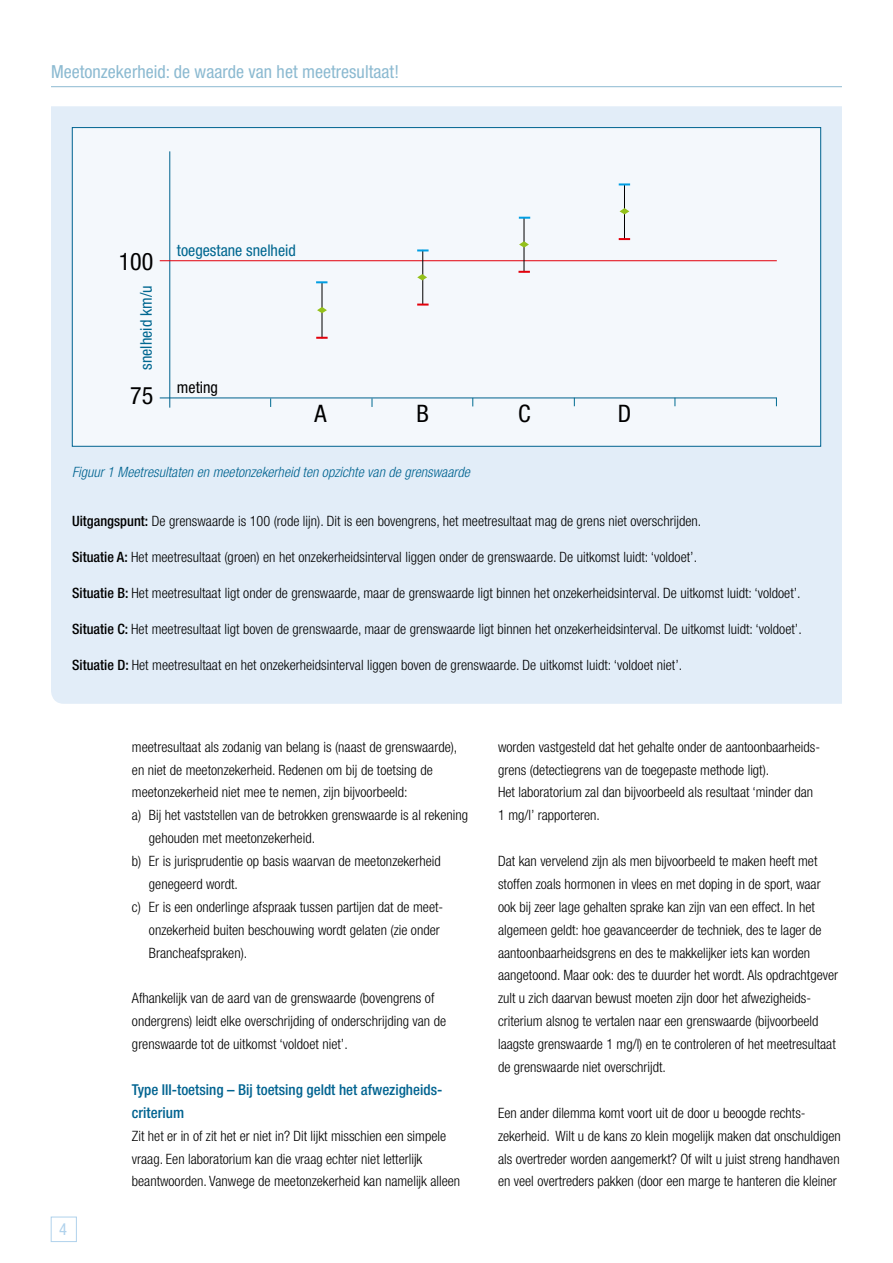
<style>
.page{position:relative;width:893px;height:1263px;background:#fff}
.page>*{position:absolute;margin:0;border:0;box-sizing:border-box;transform-origin:0 0}
.t1{font:condensed 24.15px "Helvetica Neue";color:#000}
.t2{font:condensed 18px "Helvetica Neue";color:#8cbad1}
.t3{font:condensed 16.5px "Helvetica Neue";color:#b0d2ec}
.t4{font:condensed 16.05px "Helvetica Neue";color:#006790}
.t5{font:condensed 16.05px "Helvetica Neue";color:#000}
.t6{font:500 condensed 15px/22.8px "Helvetica Neue";color:#006390}
.t7{font:300 condensed 14.25px/22.8px "Helvetica Neue";color:#000}
.t8{font:italic 300 condensed 14.25px "Helvetica Neue";color:#006390}
.s1{font-weight:500}
</style>
<div class="page">
<hr style="left:51px;top:86px;width:791px;height:1px;background:#8cbad1">
<div style="left:51px;top:1217px;width:26px;height:25px;background:#fff;border:1px solid #b0d2ec"></div>
<div style="left:51px;top:106px;width:791px;height:598px;background:#e2edf8"></div>
<div style="left:72px;top:127px;width:749px;height:319px;background:#f4f8fc;border:1px solid #006390"></div>
<hr style="left:169px;top:151px;width:1px;height:257px;background:#00638e">
<hr style="left:160px;top:260px;width:617px;height:1px;background:#e3000b">
<hr style="left:160px;top:397px;width:617px;height:1px;background:#00628e">
<hr style="left:624px;top:185px;width:1px;height:54px;background:#000">
<hr style="left:321px;top:283px;width:1px;height:55px;background:#000">
<hr style="left:422px;top:250px;width:1px;height:54px;background:#000">
<hr style="left:523px;top:218px;width:1px;height:54px;background:#000">
<svg style="left:316px;top:337px;width:12px;height:2px"></svg>
<svg style="left:417px;top:304px;width:12px;height:2px"></svg>
<svg style="left:518px;top:271px;width:12px;height:2px"></svg>
<svg style="left:619px;top:183px;width:11px;height:2px"></svg>
<svg style="left:619px;top:238px;width:11px;height:2px"></svg>
<svg style="left:519px;top:217px;width:11px;height:2px"></svg>
<svg style="left:417px;top:249px;width:12px;height:2px"></svg>
<svg style="left:316px;top:281px;width:11px;height:2px"></svg>
<svg style="left:317px;top:307px;width:10px;height:6px"></svg>
<svg style="left:417px;top:274px;width:10px;height:6px"></svg>
<svg style="left:519px;top:241px;width:10px;height:7px"></svg>
<svg style="left:620px;top:208px;width:9px;height:6px"></svg>
<p class="t2" style="left:51px;top:61px;width:349px">Meetonzekerheid: de waarde van het meetresultaat!</p>
<h1 class="t1" style="left:119px;top:247px;width:36px">100</h1>
<p class="t4" style="left:137px;top:370px;width:86px;rotate:-90deg">snelheid km/u</p>
<h1 class="t1" style="left:130px;top:381px;width:25px">75</h1>
<p class="t4" style="left:177px;top:241px;width:120px">toegestane snelheid</p>
<p class="t5" style="left:177px;top:378px;width:43px">meting</p>
<h1 class="t1" style="left:314px;top:399px;width:14px">A</h1>
<h1 class="t1" style="left:417px;top:399px;width:14px">B</h1>
<h1 class="t1" style="left:518px;top:399px;width:14px">C</h1>
<h1 class="t1" style="left:618px;top:399px;width:15px">D</h1>
<p class="t8" style="left:72px;top:464px;width:399px">Figuur 1 Meetresultaten en meetonzekerheid ten opzichte van de grenswaarde</p>
<p class="t7" style="left:72px;top:509px;width:631px"><span class="s1">Uitgangspunt:</span> De grenswaarde is 100 (rode lijn). Dit is een bovengrens, het meetresultaat mag de grens niet overschrijden.</p>
<p class="t7" style="left:72px;top:545px;width:627px"><span class="s1">Situatie A:</span> Het meetresultaat (groen) en het onzekerheidsinterval liggen onder de grenswaarde. De uitkomst luidt: ‘voldoet’.</p>
<p class="t7" style="left:72px;top:581px;width:730px"><span class="s1">Situatie B:</span> Het meetresultaat ligt onder de grenswaarde, maar de grenswaarde ligt binnen het onzekerheidsinterval. De uitkomst luidt: ‘voldoet’.</p>
<p class="t7" style="left:72px;top:617px;width:731px"><span class="s1">Situatie C:</span> Het meetresultaat ligt boven de grenswaarde, maar de grenswaarde ligt binnen het onzekerheidsinterval. De uitkomst luidt: ‘voldoet’.</p>
<p class="t7" style="left:72px;top:653px;width:612px"><span class="s1">Situatie D:</span> Het meetresultaat en het onzekerheidsinterval liggen boven de grenswaarde. De uitkomst luidt: ‘voldoet niet’.</p>
<p class="t3" style="left:59px;top:1219px;width:9px">4</p>
<p class="t7" style="left:132px;top:735px;width:327px">meetresultaat als zodanig van belang is (naast de grenswaarde),</p>
<p class="t7" style="left:132px;top:758px;width:302px">en niet de meetonzekerheid. Redenen om bij de toetsing de</p>
<p class="t7" style="left:132px;top:781px;width:277px">meetonzekerheid niet mee te nemen, zijn bijvoorbeeld:</p>
<p class="t7" style="left:132px;top:804px;width:338px">a) Bij het vaststellen van de betrokken grenswaarde is al rekening</p>
<p class="t7" style="left:149px;top:827px;width:168px">gehouden met meetonzekerheid.</p>
<p class="t7" style="left:132px;top:849px;width:310px">b) Er is jurisprudentie op basis waarvan de meetonzekerheid</p>
<p class="t7" style="left:149px;top:872px;width:91px">genegeerd wordt.</p>
<p class="t7" style="left:132px;top:895px;width:313px">c) Er is een onderlinge afspraak tussen partijen dat de meet-</p>
<p class="t7" style="left:149px;top:918px;width:292px">onzekerheid buiten beschouwing wordt gelaten (zie onder</p>
<p class="t7" style="left:149px;top:941px;width:100px">Brancheafspraken).</p>
<p class="t7" style="left:132px;top:987px;width:316px">Afhankelijk van de aard van de grenswaarde (bovengrens of ondergrens) leidt elke overschrijding of onderschrijding van de grenswaarde tot de uitkomst ‘voldoet niet’.</p>
<p class="t6" style="left:132px;top:1078px;width:311px">Type III-toetsing – Bij toetsing geldt het afwezigheids&shy;criterium</p>
<p class="t7" style="left:132px;top:1124px;width:330px">Zit het er in of zit het er niet in? Dit lijkt misschien een simpele vraag. Een laboratorium kan die vraag echter niet letterlijk beantwoorden. Vanwege de meetonzekerheid kan namelijk alleen</p>
<p class="t7" style="left:498px;top:735px;width:324px">worden vastgesteld dat het gehalte onder de aantoonbaarheids&shy;grens (detectiegrens van de toegepaste methode ligt).<br>Het laboratorium zal dan bijvoorbeeld als resultaat ‘minder dan 1 mg/l’ rapporteren.</p>
<p class="t7" style="left:498px;top:849px;width:341px">Dat kan vervelend zijn als men bijvoorbeeld te maken heeft met stoffen zoals hormonen in vlees en met doping in de sport, waar ook bij zeer lage gehalten sprake kan zijn van een effect. In het algemeen geldt: hoe geavanceerder de techniek, des te lager de aantoonbaarheidsgrens en des te makkelijker iets kan worden aangetoond. Maar ook: des te duurder het wordt. Als opdrachtgever zult u zich daarvan bewust moeten zijn door het afwezigheids&shy;criterium alsnog te vertalen naar een grenswaarde (bijvoorbeeld laagste grenswaarde 1 mg/l) en te controleren of het meetresultaat de grenswaarde niet overschrijdt.</p>
<p class="t7" style="left:498px;top:1101px;width:344px">Een ander dilemma komt voort uit de door u beoogde rechts&shy;zekerheid. Wilt u de kans zo klein mogelijk maken dat onschuldigen als overtreder worden aangemerkt? Of wilt u juist streng handhaven en veel overtreders pakken (door een marge te hanteren die kleiner</p>
</div>
